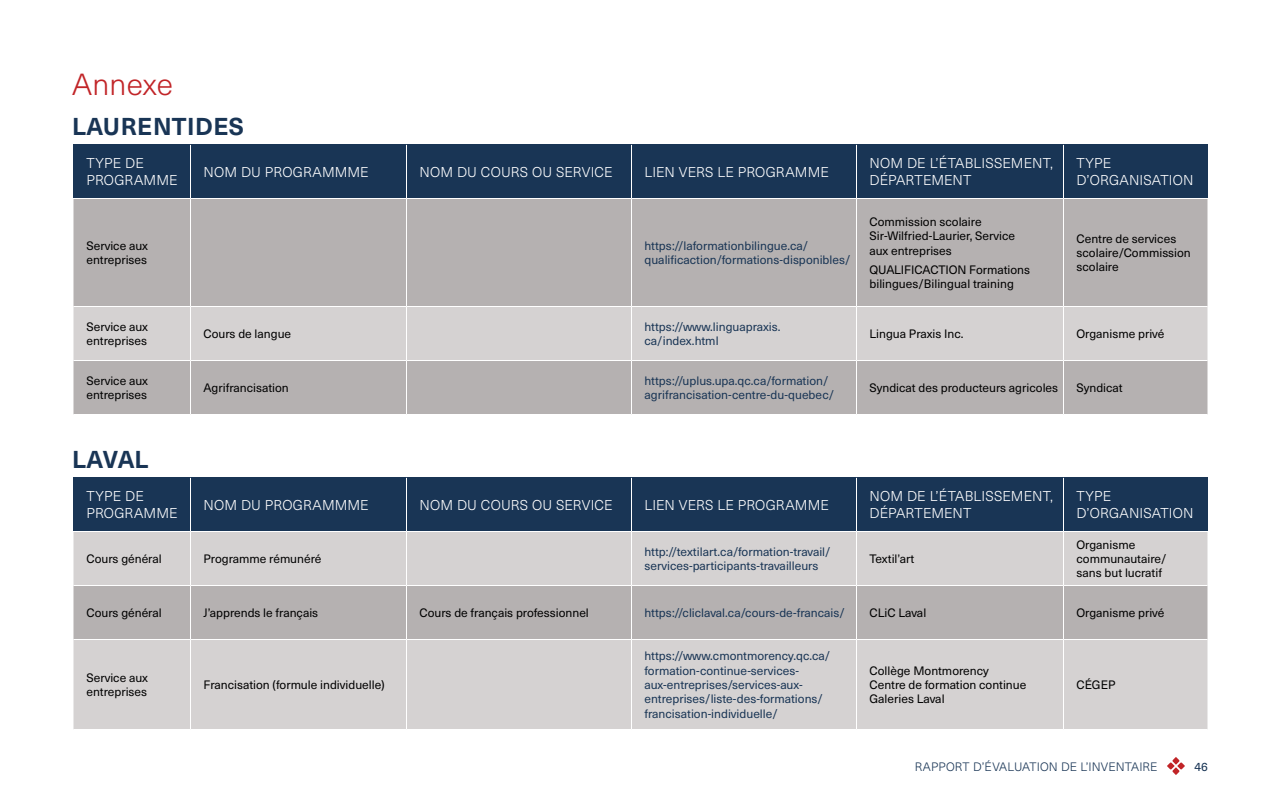
<style>
.page{position:relative;width:1280px;height:800px;background:#fff}
.page>*{position:absolute;margin:0;border:0;box-sizing:border-box;transform-origin:0 0}
.t1{font:300 30px "Neue Haas Unica W1 G";letter-spacing:.005em;color:#c12427}
.t2{font:700 24px "Neue Haas Unica W1 G";letter-spacing:.02em;color:#193555}
.t3{font:300 14px/16.8px "Neue Haas Unica W1 G";letter-spacing:.01em;color:#fff}
.t4{font:12px/14.4px "Neue Haas Unica W1 G";color:#000}
.t5{font:12px/14.4px "Neue Haas Unica W1 G";color:#193555}
.t6{font:300 12px "Neue Haas Unica W1 G";letter-spacing:.01em;color:#193555}
</style>
<div class="page">
<svg style="left:1167px;top:757px;width:18px;height:18px"></svg>
<div style="left:74px;top:145px;width:1133px;height:53px;background:#193555"></div>
<div style="left:74px;top:199px;width:1134px;height:215px;background:#b5b1b1"></div>
<div style="left:74px;top:307px;width:1134px;height:53px;background:#d5d2d2"></div>
<hr style="left:190px;top:145px;width:1px;height:53px;background:#fff">
<hr style="left:406px;top:145px;width:1px;height:53px;background:#fff">
<hr style="left:631px;top:145px;width:1px;height:53px;background:#fff">
<hr style="left:856px;top:145px;width:1px;height:53px;background:#fff">
<hr style="left:1063px;top:145px;width:1px;height:53px;background:#fff">
<hr style="left:73px;top:145px;width:1px;height:53px;background:#193555">
<hr style="left:73px;top:144px;width:117px;height:1px;background:#193555">
<hr style="left:190px;top:144px;width:216px;height:1px;background:#193555">
<hr style="left:406px;top:144px;width:226px;height:1px;background:#193555">
<hr style="left:632px;top:144px;width:224px;height:1px;background:#193555">
<hr style="left:856px;top:144px;width:208px;height:1px;background:#193555">
<hr style="left:1064px;top:144px;width:144px;height:1px;background:#193555">
<hr style="left:1207px;top:145px;width:1px;height:53px;background:#193555">
<hr style="left:190px;top:199px;width:1px;height:107px;background:#fff">
<hr style="left:406px;top:199px;width:1px;height:107px;background:#fff">
<hr style="left:631px;top:199px;width:1px;height:107px;background:#fff">
<hr style="left:856px;top:199px;width:1px;height:107px;background:#fff">
<hr style="left:1063px;top:199px;width:1px;height:107px;background:#fff">
<hr style="left:74px;top:306px;width:116px;height:1px;background:#fff">
<hr style="left:74px;top:360px;width:116px;height:1px;background:#fff">
<hr style="left:190px;top:306px;width:216px;height:1px;background:#fff">
<hr style="left:190px;top:307px;width:1px;height:53px;background:#fff">
<hr style="left:190px;top:360px;width:216px;height:1px;background:#fff">
<hr style="left:190px;top:361px;width:1px;height:53px;background:#fff">
<hr style="left:406px;top:306px;width:226px;height:1px;background:#fff">
<hr style="left:406px;top:307px;width:1px;height:53px;background:#fff">
<hr style="left:406px;top:360px;width:226px;height:1px;background:#fff">
<hr style="left:406px;top:361px;width:1px;height:53px;background:#fff">
<hr style="left:632px;top:306px;width:224px;height:1px;background:#fff">
<hr style="left:631px;top:307px;width:1px;height:53px;background:#fff">
<hr style="left:632px;top:360px;width:224px;height:1px;background:#fff">
<hr style="left:631px;top:361px;width:1px;height:53px;background:#fff">
<hr style="left:856px;top:306px;width:208px;height:1px;background:#fff">
<hr style="left:856px;top:307px;width:1px;height:53px;background:#fff">
<hr style="left:856px;top:360px;width:208px;height:1px;background:#fff">
<hr style="left:856px;top:361px;width:1px;height:53px;background:#fff">
<hr style="left:1064px;top:306px;width:144px;height:1px;background:#fff">
<hr style="left:1063px;top:307px;width:1px;height:53px;background:#fff">
<hr style="left:1064px;top:360px;width:144px;height:1px;background:#fff">
<hr style="left:1063px;top:361px;width:1px;height:53px;background:#fff">
<div style="left:74px;top:478px;width:1133px;height:53px;background:#193555"></div>
<div style="left:74px;top:532px;width:1134px;height:197px;background:#d5d2d2"></div>
<div style="left:74px;top:586px;width:1134px;height:53px;background:#b5b1b1"></div>
<hr style="left:190px;top:478px;width:1px;height:53px;background:#fff">
<hr style="left:406px;top:478px;width:1px;height:53px;background:#fff">
<hr style="left:631px;top:478px;width:1px;height:53px;background:#fff">
<hr style="left:856px;top:478px;width:1px;height:53px;background:#fff">
<hr style="left:1063px;top:478px;width:1px;height:53px;background:#fff">
<hr style="left:73px;top:478px;width:1px;height:53px;background:#193555">
<hr style="left:73px;top:477px;width:117px;height:1px;background:#193555">
<hr style="left:190px;top:477px;width:216px;height:1px;background:#193555">
<hr style="left:406px;top:477px;width:226px;height:1px;background:#193555">
<hr style="left:632px;top:477px;width:224px;height:1px;background:#193555">
<hr style="left:856px;top:477px;width:208px;height:1px;background:#193555">
<hr style="left:1064px;top:477px;width:144px;height:1px;background:#193555">
<hr style="left:1207px;top:478px;width:1px;height:53px;background:#193555">
<hr style="left:190px;top:532px;width:1px;height:53px;background:#fff">
<hr style="left:406px;top:532px;width:1px;height:53px;background:#fff">
<hr style="left:631px;top:532px;width:1px;height:53px;background:#fff">
<hr style="left:856px;top:532px;width:1px;height:53px;background:#fff">
<hr style="left:1063px;top:532px;width:1px;height:53px;background:#fff">
<hr style="left:74px;top:585px;width:116px;height:1px;background:#fff">
<hr style="left:74px;top:639px;width:116px;height:1px;background:#fff">
<hr style="left:190px;top:585px;width:216px;height:1px;background:#fff">
<hr style="left:190px;top:586px;width:1px;height:53px;background:#fff">
<hr style="left:190px;top:639px;width:216px;height:1px;background:#fff">
<hr style="left:190px;top:640px;width:1px;height:89px;background:#fff">
<hr style="left:406px;top:585px;width:226px;height:1px;background:#fff">
<hr style="left:406px;top:586px;width:1px;height:53px;background:#fff">
<hr style="left:406px;top:639px;width:226px;height:1px;background:#fff">
<hr style="left:406px;top:640px;width:1px;height:89px;background:#fff">
<hr style="left:632px;top:585px;width:224px;height:1px;background:#fff">
<hr style="left:631px;top:586px;width:1px;height:53px;background:#fff">
<hr style="left:632px;top:639px;width:224px;height:1px;background:#fff">
<hr style="left:631px;top:640px;width:1px;height:89px;background:#fff">
<hr style="left:856px;top:585px;width:208px;height:1px;background:#fff">
<hr style="left:856px;top:586px;width:1px;height:53px;background:#fff">
<hr style="left:856px;top:639px;width:208px;height:1px;background:#fff">
<hr style="left:856px;top:640px;width:1px;height:89px;background:#fff">
<hr style="left:1064px;top:585px;width:144px;height:1px;background:#fff">
<hr style="left:1063px;top:586px;width:1px;height:53px;background:#fff">
<hr style="left:1064px;top:639px;width:144px;height:1px;background:#fff">
<hr style="left:1063px;top:640px;width:1px;height:89px;background:#fff">
<p class="t1" style="left:72px;top:62px;width:103px">Annexe</p>
<p class="t2" style="left:72px;top:109px;width:174px">LAURENTIDES</p>
<p class="t3" style="left:86px;top:154px;width:93px">TYPE DE<br>PROGRAMME</p>
<p class="t3" style="left:203px;top:163px;width:167px">NOM DU PROGRAMMME</p>
<p class="t3" style="left:420px;top:163px;width:195px">NOM DU COURS OU SERVICE</p>
<p class="t3" style="left:644px;top:163px;width:186px">LIEN VERS LE PROGRAMME</p>
<p class="t3" style="left:869px;top:154px;width:185px">NOM DE L’ÉTABLISSEMENT,<br>DÉPARTEMENT</p>
<p class="t3" style="left:1076px;top:154px;width:118px">TYPE<br>D’ORGANISATION</p>
<p class="t4" style="left:86px;top:238px;width:63px">Service aux entreprises</p>
<p class="t5" style="left:644px;top:238px;width:208px">https://laformationbilingue.ca/ qualificaction/formations-disponibles/</p>
<p class="t4" style="left:870px;top:214px;width:147px">Commission scolaire<br>Sir-Wilfried-Laurier, Service aux entreprises</p>
<p class="t4" style="left:870px;top:262px;width:162px">QUALIFICACTION Formations bilingues/Bilingual training</p>
<p class="t4" style="left:1076px;top:231px;width:116px">Centre de services scolaire/Commission scolaire</p>
<p class="t4" style="left:86px;top:319px;width:63px">Service aux entreprises</p>
<p class="t4" style="left:204px;top:326px;width:89px">Cours de langue</p>
<p class="t5" style="left:644px;top:319px;width:137px">https://www.linguapraxis. ca/index.html</p>
<p class="t4" style="left:870px;top:326px;width:95px">Lingua Praxis Inc.</p>
<p class="t4" style="left:1076px;top:326px;width:90px">Organisme privé</p>
<p class="t4" style="left:86px;top:373px;width:63px">Service aux entreprises</p>
<p class="t4" style="left:204px;top:380px;width:87px">Agrifrancisation</p>
<p class="t5" style="left:644px;top:373px;width:191px">https://uplus.upa.qc.ca/formation/ agrifrancisation-centre-du-quebec/</p>
<p class="t4" style="left:870px;top:380px;width:190px">Syndicat des producteurs agricoles</p>
<p class="t4" style="left:1076px;top:380px;width:48px">Syndicat</p>
<p class="t2" style="left:72px;top:442px;width:78px">LAVAL</p>
<p class="t3" style="left:86px;top:487px;width:93px">TYPE DE<br>PROGRAMME</p>
<p class="t3" style="left:203px;top:496px;width:167px">NOM DU PROGRAMMME</p>
<p class="t3" style="left:420px;top:496px;width:195px">NOM DU COURS OU SERVICE</p>
<p class="t3" style="left:644px;top:496px;width:186px">LIEN VERS LE PROGRAMME</p>
<p class="t3" style="left:869px;top:487px;width:185px">NOM DE L’ÉTABLISSEMENT,<br>DÉPARTEMENT</p>
<p class="t3" style="left:1076px;top:487px;width:118px">TYPE<br>D’ORGANISATION</p>
<p class="t4" style="left:86px;top:551px;width:77px">Cours général</p>
<p class="t4" style="left:204px;top:551px;width:119px">Programme rémunéré</p>
<p class="t5" style="left:644px;top:544px;width:188px">http://textilart.ca/formation-travail/ services-participants-travailleurs</p>
<p class="t4" style="left:870px;top:551px;width:46px">Textil’art</p>
<p class="t4" style="left:1076px;top:537px;width:92px">Organisme communautaire/ sans but lucratif</p>
<p class="t4" style="left:86px;top:605px;width:77px">Cours général</p>
<p class="t4" style="left:204px;top:605px;width:116px">J’apprends le français</p>
<p class="t4" style="left:420px;top:605px;width:171px">Cours de français professionnel</p>
<p class="t5" style="left:644px;top:605px;width:202px">https://cliclaval.ca/cours-de-francais/</p>
<p class="t4" style="left:870px;top:605px;width:58px">CLiC Laval</p>
<p class="t4" style="left:1076px;top:605px;width:90px">Organisme privé</p>
<p class="t4" style="left:86px;top:670px;width:63px">Service aux entreprises</p>
<p class="t4" style="left:204px;top:677px;width:183px">Francisation (formule individuelle)</p>
<p class="t5" style="left:644px;top:648px;width:187px">https://www.cmontmorency.qc.ca/ formation-continue-services&shy;aux-entreprises/services-aux&shy;entreprises/liste-des-formations/ francisation-individuelle/</p>
<p class="t4" style="left:870px;top:663px;width:158px">Collège Montmorency<br>Centre de formation continue</p>
<p class="t4" style="left:870px;top:691px;width:77px">Galeries Laval</p>
<p class="t4" style="left:1076px;top:677px;width:40px">CÉGEP</p>
<p class="t6" style="left:915px;top:758px;width:244px">RAPPORT D’ÉVALUATION DE L’INVENTAIRE</p>
<p class="t5" style="left:1194px;top:759px;width:15px">46</p>
</div>
